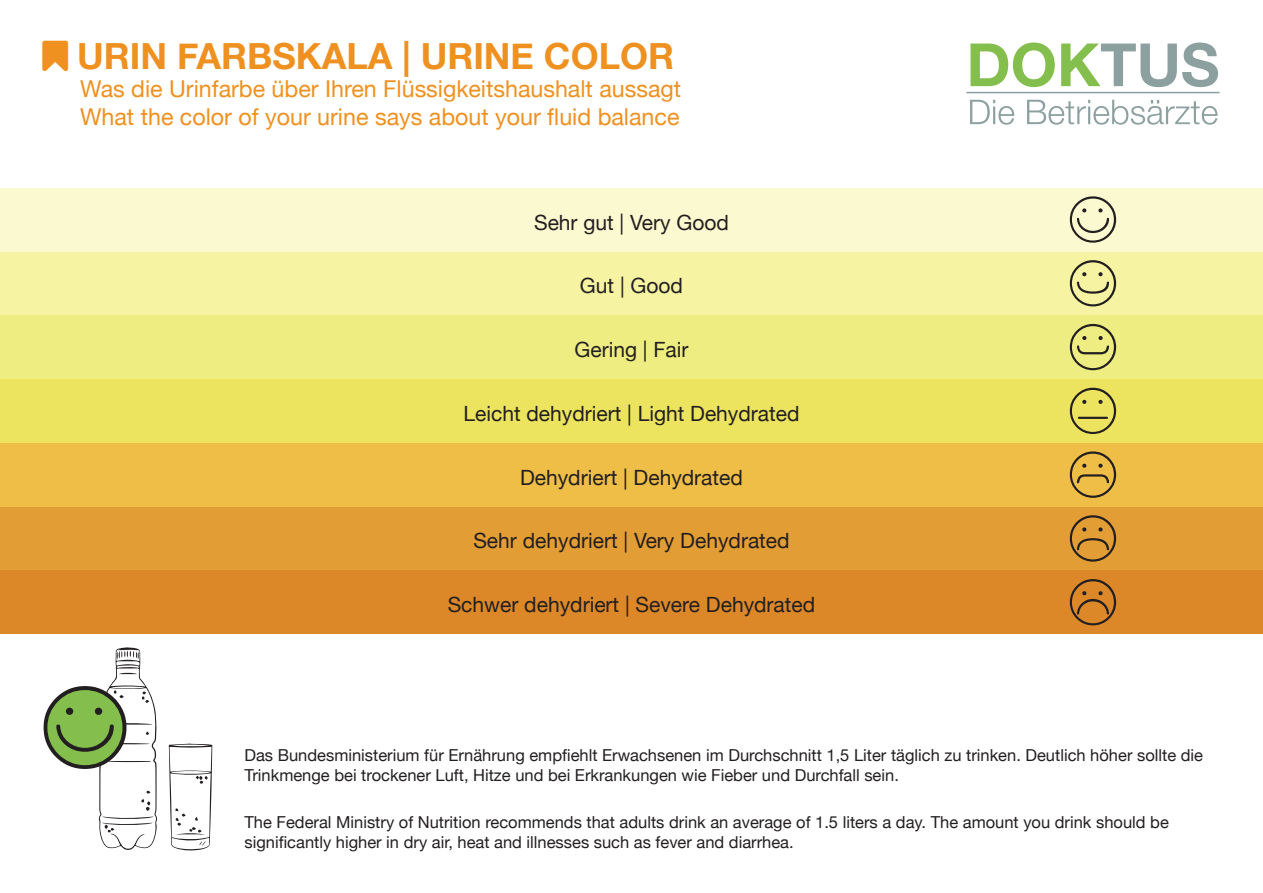
<style>
.page{position:relative;width:1263px;height:893px;background:#fff}
.page>*{position:absolute;margin:0;border:0;box-sizing:border-box;transform-origin:0 0}
.t1{font:700 36px "Helvetica Neue";color:#ef9120}
.t2{font:23.25px/27.9px "Helvetica Neue";color:#ef9120}
.t3{font:21px "Helvetica Neue";color:#231f20}
.t4{font:16.5px/19.8px "Helvetica Neue";color:#231f20}
</style>
<div class="page">
<div style="left:0;top:570px;width:1263px;height:64px;background:#dc8829"></div>
<svg style="left:1070px;top:579px;width:46px;height:46px"></svg>
<div style="left:0;top:507px;width:1263px;height:63px;background:#e39d35"></div>
<svg style="left:1070px;top:515px;width:46px;height:47px"></svg>
<div style="left:0;top:443px;width:1263px;height:64px;background:#eebe46"></div>
<svg style="left:1070px;top:451px;width:46px;height:47px"></svg>
<div style="left:0;top:379px;width:1263px;height:64px;background:#ece45f"></div>
<svg style="left:1070px;top:388px;width:46px;height:46px"></svg>
<div style="left:0;top:315px;width:1263px;height:64px;background:#eeed82"></div>
<svg style="left:1070px;top:324px;width:46px;height:46px"></svg>
<div style="left:0;top:251px;width:1263px;height:64px;background:#f6f3a3"></div>
<svg style="left:1070px;top:260px;width:46px;height:46px"></svg>
<div style="left:0;top:188px;width:1263px;height:63px;background:#faf9cf"></div>
<svg style="left:1070px;top:196px;width:46px;height:47px"></svg>
<svg style="left:970px;top:100px;width:247px;height:25px"></svg>
<svg style="left:970px;top:43px;width:248px;height:44px"></svg>
<hr style="left:966px;top:92px;width:253px;height:1px;background:#8ca0a0">
<svg style="left:169px;top:744px;width:43px;height:107px"></svg>
<svg style="left:44px;top:647px;width:113px;height:203px"></svg>
<h1 class="t1" style="left:77px;top:28px;width:598px">URIN FARBSKALA | URINE COLOR</h1>
<h2 class="t2" style="left:80px;top:76px;width:603px">Was die Urinfarbe über Ihren Flüssigkeitshaushalt aussagt<br>What the color of your urine says about your fluid balance</h2>
<p class="t3" style="left:534px;top:207px;width:196px">Sehr gut | Very Good</p>
<p class="t3" style="left:580px;top:271px;width:105px">Gut | Good</p>
<p class="t3" style="left:574px;top:334px;width:115px">Gering | Fair</p>
<p class="t3" style="left:463px;top:398px;width:338px">Leicht dehydriert | Light Dehydrated</p>
<p class="t3" style="left:520px;top:462px;width:224px">Dehydriert | Dehydrated</p>
<p class="t3" style="left:473px;top:526px;width:318px">Sehr dehydriert | Very Dehydrated</p>
<p class="t3" style="left:448px;top:590px;width:369px">Schwer dehydriert | Severe Dehydrated</p>
<p class="t4" style="left:244px;top:746px;width:960px">Das Bundesministerium für Ernährung empfiehlt Erwachsenen im Durchschnitt 1,5 Liter täglich zu trinken. Deutlich höher sollte die<br>Trinkmenge bei trockener Luft, Hitze und bei Erkrankungen wie Fieber und Durchfall sein.</p>
<p class="t4" style="left:244px;top:813px;width:926px">The Federal Ministry of Nutrition recommends that adults drink an average of 1.5 liters a day. The amount you drink should be significantly higher in dry air, heat and illnesses such as fever and diarrhea.</p>
</div>
